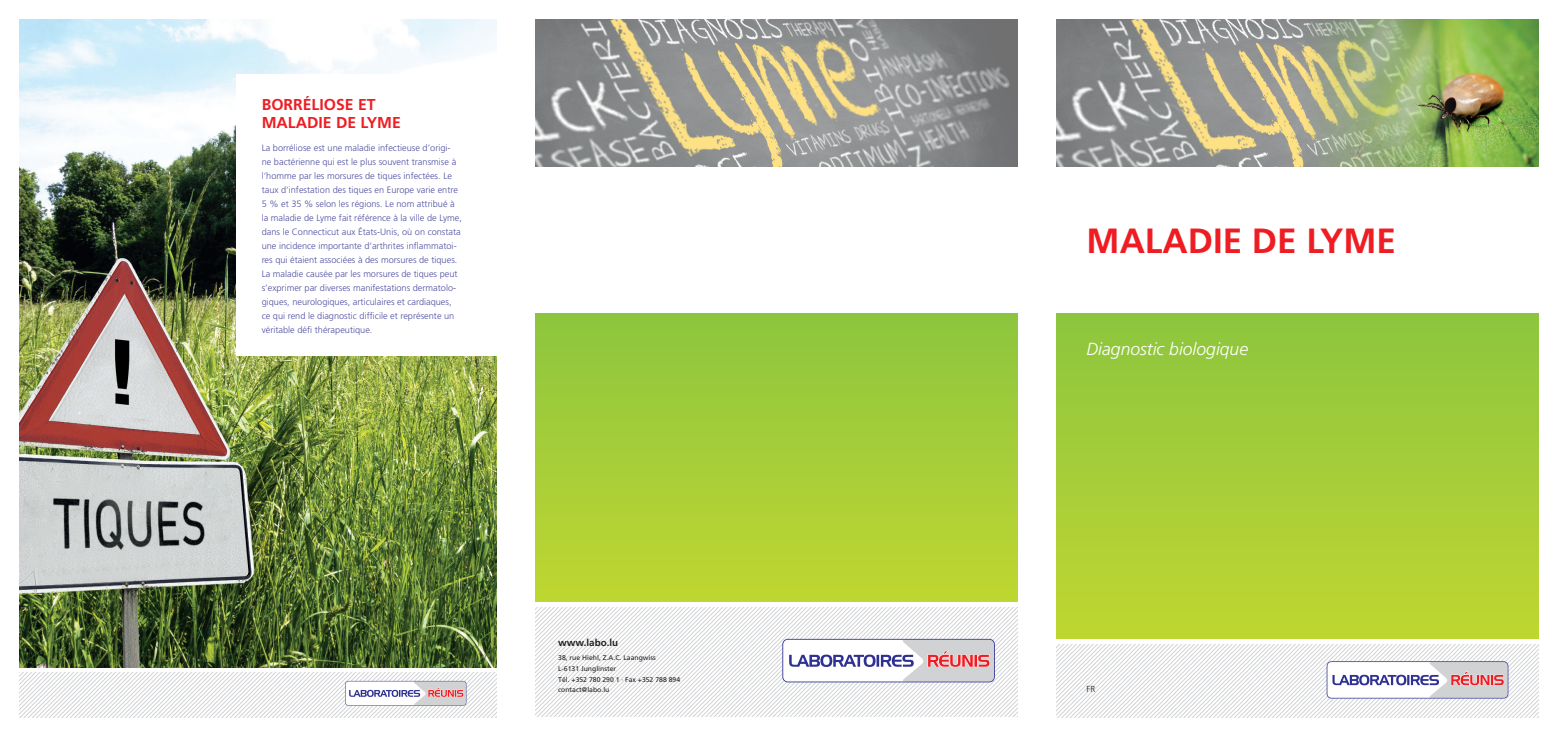
<style>
.page{position:relative;width:1558px;height:737px;background:#fff}
.page>*{position:absolute;margin:0;border:0;box-sizing:border-box;transform-origin:0 0}
.t1{font:700 35px "Frutiger";color:#ee1d23}
.t2{font:italic 300 17.5px "Frutiger";color:#fff}
.t3{font:700 15.75px/18.4px "Frutiger";color:#ee1d23}
.t4{font:700 9.8px "Frutiger";color:#231f20}
.t5{font:300 9.19px/14px "Frutiger";color:#504fa1}
.t6{font:300 8.75px "Frutiger";color:#231f20}
.t7{font:6.83px/10.8px "Frutiger";color:#231f20}
</style>
<div class="page">
<svg style="left:536px;top:607px;width:481px;height:110px"></svg>
<img style="left:20px;top:20px;width:476px;height:647px">
<div style="left:236px;top:74px;width:268px;height:282px;background:#fff"></div>
<div style="left:1057px;top:313px;width:481px;height:325px;background:linear-gradient(to bottom,#8dc63f,#bfd631)"></div>
<svg style="left:1057px;top:644px;width:481px;height:73px"></svg>
<img style="left:1057px;top:20px;width:246px;height:146px">
<img style="left:536px;top:20px;width:481px;height:146px">
<img style="left:1303px;top:20px;width:235px;height:146px">
<svg style="left:782px;top:639px;width:213px;height:43px"></svg>
<div style="left:536px;top:313px;width:481px;height:288px;background:linear-gradient(to bottom,#8dc63f,#bfd631)"></div>
<svg style="left:20px;top:672px;width:476px;height:45px"></svg>
<h3 class="t3" style="left:262px;top:95px;width:141px">BORRÉLIOSE ET<br>MALADIE DE LYME</h3>
<p class="t5" style="left:262px;top:141px;width:202px">La borréliose est une maladie infectieuse d’origi&shy;ne bactérienne qui est le plus souvent transmise à l‘homme par les morsures de tiques infectées. Le taux d‘infestation des tiques en Europe varie entre 5 % et 35 % selon les régions. Le nom attribué à la maladie de Lyme fait référence à la ville de Lyme, dans le Connecticut aux États-Unis, où on constata une incidence importante d‘arthrites inflammatoi&shy;res qui étaient associées à des morsures de tiques.<br>La maladie causée par les morsures de tiques peut s’exprimer par diverses manifestations dermatolo&shy;giques, neurologiques, articulaires et cardiaques, ce qui rend le diagnostic difficile et représente un véritable défi thérapeutique.</p>
<p class="t4" style="left:558px;top:637px;width:61px">www.labo.lu</p>
<p class="t7" style="left:558px;top:652px;width:123px">38, rue Hiehl, Z.A.C. Laangwiss<br>L-6131 Junglinster<br>Tél. +352 780 290 1 · Fax +352 788 894 contact@labo.lu</p>
<h1 class="t1" style="left:1086px;top:221px;width:311px">MALADIE DE LYME</h1>
<h2 class="t2" style="left:1086px;top:339px;width:163px">Diagnostic biologique</h2>
<p class="t6" style="left:1086px;top:683px;width:10px">FR</p>
</div>
